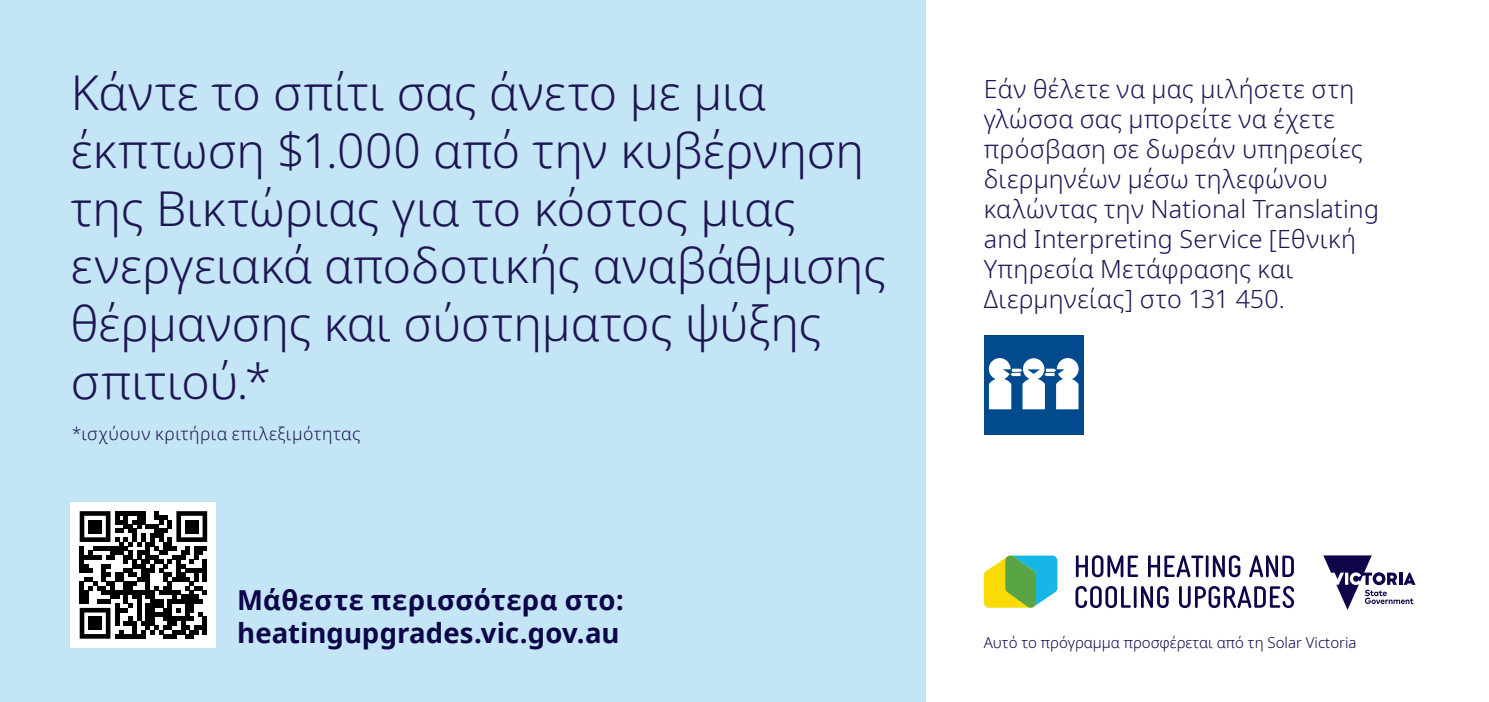
<style>
.page{position:relative;width:1489px;height:702px;background:#fff}
.page>*{position:absolute;margin:0;border:0;box-sizing:border-box;transform-origin:0 0}
.Heading_1{font:300 48px/57.5px "Noto Sans";color:#1e1654}
.Heading_1-2{font:700 27.5px "Noto Sans";letter-spacing:.01em;color:#0d0449}
.Heading_1-3{font:300 25px/30px "Noto Sans";letter-spacing:.01em;color:#1e1654}
.Heading_1-4{font:300 17.5px "Noto Sans";letter-spacing:.03em;color:#1e1654}
.Heading_3{font:300 15px "Noto Sans";color:#0d0449}
</style>
<div class="page">
<div style="left:0;top:0;width:925px;height:702px;background:#c4e5f6"></div>
<svg style="left:983px;top:555px;width:74px;height:52px;background:#88c478"></svg>
<svg style="left:1075px;top:555px;width:62px;height:22px"></svg>
<svg style="left:1148px;top:555px;width:55px;height:22px"></svg>
<hr style="left:1205px;top:555px;width:3px;height:22px;background:#0d0449">
<svg style="left:1212px;top:555px;width:28px;height:22px"></svg>
<svg style="left:1249px;top:555px;width:44px;height:22px"></svg>
<svg style="left:1075px;top:586px;width:55px;height:22px"></svg>
<hr style="left:1133px;top:586px;width:3px;height:22px;background:#0d0449">
<svg style="left:1141px;top:586px;width:27px;height:22px"></svg>
<svg style="left:1179px;top:586px;width:114px;height:22px"></svg>
<svg style="left:1323px;top:555px;width:92px;height:55px"></svg>
<div style="left:71px;top:502px;width:145px;height:145px;background:#fff"></div>
<svg style="left:80px;top:511px;width:127px;height:127px"></svg>
<div style="left:88px;top:520px;width:14px;height:13px;background:#000"></div>
<div style="left:185px;top:520px;width:13px;height:13px;background:#000"></div>
<div style="left:88px;top:616px;width:14px;height:14px;background:#000"></div>
<div style="left:983px;top:335px;width:100px;height:99px;background:#004a8d"></div>
<svg style="left:988px;top:358px;width:90px;height:51px"></svg>
<p class="Heading_1" style="left:71px;top:65px;width:816px">Κάντε το σπίτι σας άνετο με μια έκπτωση $1.000 από την κυβέρνηση της Βικτώριας για το κόστος μιας ενεργειακά αποδοτικής αναβάθμισης θέρμανσης και σύστηματος ψύξης σπιτιού.*</p>
<p class="Heading_1-4" style="left:72px;top:422px;width:290px">*ισχύουν κριτήρια επιλεξιμότητας</p>
<p class="Heading_1-2" style="left:237px;top:580px;width:388px">Μάθεστε περισσότερα στο:</p>
<p class="Heading_1-2" style="left:237px;top:613px;width:384px">heatingupgrades.vic.gov.au</p>
<p class="Heading_1-3" style="left:983px;top:74px;width:396px">Εάν θέλετε να μας μιλήσετε στη γλώσσα σας μπορείτε να έχετε πρόσβαση σε δωρεάν υπηρεσίες διερμηνέων μέσω τηλεφώνου καλώντας την National Translating and Interpreting Service [Εθνική<br>Υπηρεσία Μετάφρασης και<br>Διερμηνείας] στο 131 450.</p>
<p class="Heading_3" style="left:983px;top:631px;width:374px">Αυτό το πρόγραμμα προσφέρεται από τη Solar Victoria</p>
</div>
